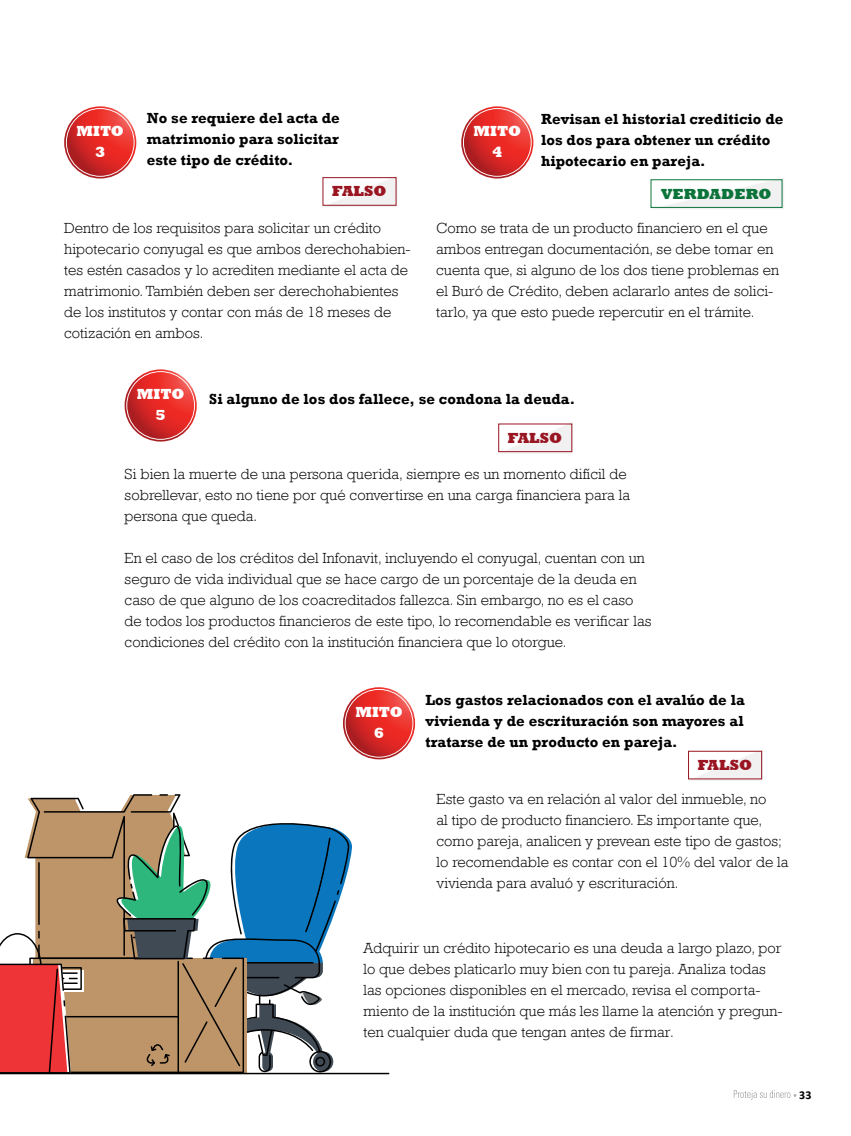
<style>
.page{position:relative;width:851px;height:1136px;background:#fff}
.page>*{position:absolute;margin:0;border:0;box-sizing:border-box;transform-origin:0 0}
.t1{font:300 15px/21px "Rockwell";letter-spacing:.005em;color:#000}
.t2{font:700 15px/21px "Rockwell";letter-spacing:.005em;color:#000;text-align:justify}
.t3{font:800 15px/21px "Rockwell";letter-spacing:.005em;color:#fff;text-align:center}
.t4{font:800 15px "Rockwell";letter-spacing:.005em;color:#991521}
.t5{font:800 15px "Rockwell";letter-spacing:.005em;color:#0c733b}
.t6{font:700 12px "Calibri";color:#000}
</style>
<div class="page">
<svg style="left:0;top:794px;width:389px;height:280px"></svg>
<svg style="left:733px;top:1090px;width:63px;height:9px"></svg>
<svg style="left:124px;top:369px;width:73px;height:72px"></svg>
<svg style="left:126px;top:371px;width:69px;height:69px"></svg>
<svg style="left:127px;top:372px;width:67px;height:67px;background:#dc2e2c"></svg>
<svg style="left:64px;top:106px;width:72px;height:72px"></svg>
<svg style="left:66px;top:108px;width:69px;height:69px"></svg>
<svg style="left:67px;top:109px;width:67px;height:67px;background:#dc2f2c"></svg>
<svg style="left:461px;top:106px;width:72px;height:72px"></svg>
<svg style="left:463px;top:108px;width:68px;height:69px"></svg>
<svg style="left:464px;top:109px;width:66px;height:67px;background:#dc2d2b"></svg>
<svg style="left:343px;top:687px;width:72px;height:72px"></svg>
<svg style="left:344px;top:689px;width:69px;height:68px"></svg>
<svg style="left:345px;top:689px;width:67px;height:67px;background:#dd302e"></svg>
<svg style="left:653px;top:178px;width:131px;height:31px"></svg>
<div style="left:650px;top:179px;width:132px;height:29px;border:1px solid #0c733b"></div>
<svg style="left:688px;top:750px;width:74px;height:30px"></svg>
<div style="left:688px;top:750px;width:73px;height:29px;border:1px solid #991521"></div>
<svg style="left:498px;top:422px;width:75px;height:31px"></svg>
<div style="left:498px;top:423px;width:74px;height:29px;border:1px solid #991521"></div>
<svg style="left:324px;top:176px;width:73px;height:31px"></svg>
<div style="left:322px;top:177px;width:74px;height:29px;border:1px solid #991521"></div>
<p class="t2" style="left:147px;top:108px;width:194px">No se requiere del acta de matrimonio para solicitar este tipo de crédito.</p>
<p class="t3" style="left:77px;top:120px;width:49px">MITO<br>3</p>
<p class="t3" style="left:473px;top:120px;width:49px">MITO<br>4</p>
<p class="t4" style="left:332px;top:183px;width:56px">FALSO</p>
<p class="t2" style="left:541px;top:109px;width:244px;text-align:left">Revisan el historial crediticio de los dos para obtener un crédito hipotecario en pareja.</p>
<p class="t5" style="left:661px;top:185px;width:111px">VERDADERO</p>
<p class="t1" style="left:64px;top:217px;width:348px">Dentro de los requisitos para solicitar un crédito hipotecario conyugal es que ambos derechohabien&shy;tes estén casados y lo acrediten mediante el acta de matrimonio. También deben ser derechohabientes de los institutos y contar con más de 18 meses de cotización en ambos.</p>
<p class="t1" style="left:436px;top:217px;width:344px">Como se trata de un producto financiero en el que ambos entregan documentación, se debe tomar en cuenta que, si alguno de los dos tiene problemas en el Buró de Crédito, deben aclararlo antes de solici&shy;tarlo, ya que esto puede repercutir en el trámite.</p>
<p class="t3" style="left:137px;top:383px;width:49px">MITO<br>5</p>
<p class="t2" style="left:209px;top:388px;width:367px">Si alguno de los dos fallece, se condona la deuda.</p>
<p class="t4" style="left:508px;top:429px;width:56px">FALSO</p>
<p class="t1" style="left:125px;top:463px;width:507px">Si bien la muerte de una persona querida, siempre es un momento difícil de sobrellevar, esto no tiene por qué convertirse en una carga financiera para la persona que queda.</p>
<p class="t1" style="left:125px;top:547px;width:528px">En el caso de los créditos del Infonavit, incluyendo el conyugal, cuentan con un seguro de vida individual que se hace cargo de un porcentaje de la deuda en caso de que alguno de los coacreditados fallezca. Sin embargo, no es el caso de todos los productos financieros de este tipo, lo recomendable es verificar las condiciones del crédito con la institución financiera que lo otorgue.</p>
<p class="t3" style="left:355px;top:701px;width:49px">MITO<br>6</p>
<p class="t2" style="left:425px;top:689px;width:321px">Los gastos relacionados con el avalúo de la vivienda y de escrituración son mayores al tratarse de un producto en pareja.</p>
<p class="t4" style="left:697px;top:756px;width:56px">FALSO</p>
<p class="t1" style="left:436px;top:788px;width:353px">Este gasto va en relación al valor del inmueble, no<br>al tipo de producto financiero. Es importante que, como pareja, analicen y prevean este tipo de gastos; lo recomendable es contar con el 10% del valor de la vivienda para avaluó y escrituración.</p>
<p class="t1" style="left:363px;top:937px;width:420px">Adquirir un crédito hipotecario es una deuda a largo plazo, por lo que debes platicarlo muy bien con tu pareja. Analiza todas las opciones disponibles en el mercado, revisa el comporta&shy;miento de la institución que más les llame la atención y pregun&shy;ten cualquier duda que tengan antes de firmar.</p>
<p class="t6" style="left:799px;top:1086px;width:14px">33</p>
</div>
